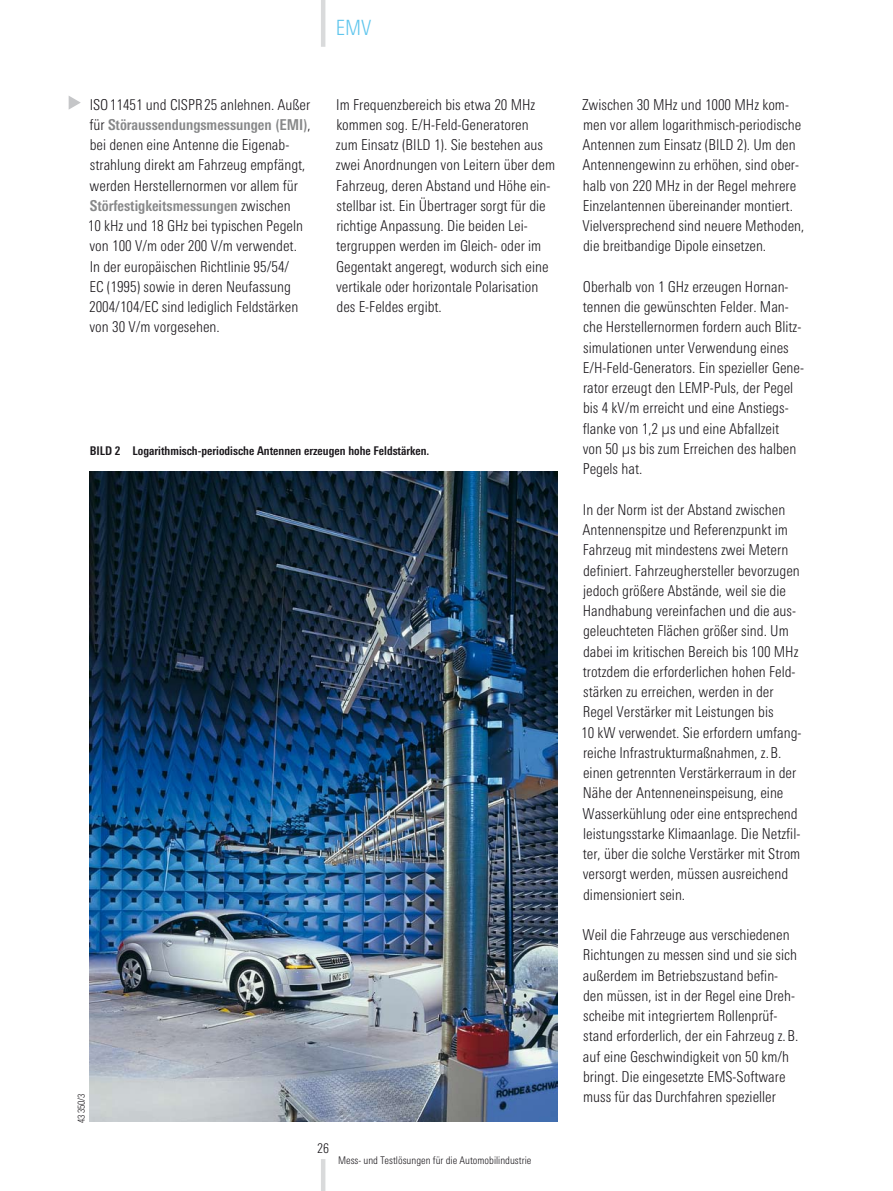
<style>
.page{position:relative;width:893px;height:1191px;background:#fff}
.page>*{position:absolute;margin:0;border:0;box-sizing:border-box;transform-origin:0 0}
.t1{font:300 21px "RS Univers Cond";color:#5ec5ed}
.t2{font:300 15px/20.2px "RS Univers Cond";color:#1a171b}
.t3{font:300 13.5px "RS Univers Cond";color:#1a171b}
.t4{font:700 12px "RS Univers Cond";color:#1a171b}
.t5{font:300 10.5px "RS Univers Cond";color:#1a171b}
.t6{font:300 9.75px "RS Univers Cond";color:#1a171b}
.s1{font-weight:700;color:#878889}
</style>
<div class="page">
<hr style="left:321px;top:1161px;width:4px;height:30px;background:#d9dadb">
<hr style="left:321px;top:0;width:4px;height:45px;background:#d9dadb">
<img style="left:89px;top:472px;width:468px;height:649px">
<svg style="left:69px;top:96px;width:12px;height:13px"></svg>
<h1 class="t1" style="left:336px;top:15px;width:37px">EMV</h1>
<p class="t2" style="left:88px;top:94px;width:224px">ISO11451 und CISPR25 anlehnen. Außer für <span class="s1">Störaussendungsmessungen (EMI)</span>, bei denen eine Antenne die Eigenab&shy;strahlung direkt am Fahrzeug empfängt, werden Herstellernormen vor allem für <span class="s1">Störfestigkeitsmessungen</span> zwischen<br>10 kHz und 18 GHz bei typischen Pegeln von 100 V/m oder 200 V/m verwendet.<br>In der europäischen Richt-linie 95/54/<br>EC (1995) sowie in deren Neufassung 2004/104/EC sind lediglich Feldstärken von 30 V/m vorgesehen.</p>
<p class="t2" style="left:336px;top:94px;width:221px">Im Frequenzbereich bis etwa 20 MHz kommen sog. E/H-Feld-Generatoren<br>zum Einsatz (BILD 1). Sie bestehen aus zwei Anordnungen von Leitern über dem Fahrzeug, deren Abstand und Höhe ein&shy;stellbar ist. Ein Übertrager sorgt für die richtige Anpassung. Die beiden Lei&shy;tergruppen werden im Gleich- oder im Gegentakt angeregt, wodurch sich eine vertikale oder horizontale Polarisation des E-Feldes ergibt.</p>
<p class="t2" style="left:582px;top:94px;width:224px">Zwischen 30 MHz und 1000 MHz kom&shy;men vor allem logarithmisch-perio-dische Antennen zum Einsatz (BILD 2). Um den Antennengewinn zu erhöhen, sind ober&shy;halb von 220 MHz in der Regel mehrere Einzelantennen übereinander montiert.<br>Vielversprechend sind neuere Methoden, die breitbandige Dipole einsetzen.</p>
<p class="t2" style="left:583px;top:276px;width:223px">Oberhalb von 1 GHz erzeugen Hornan&shy;tennen die gewünschten Felder. Man&shy;che Herstellernormen fordern auch Blitz&shy;simulationen unter Verwendung eines E/H-Feld-Generators. Ein spezieller Gene&shy;rator erzeugt den LEMP-Puls, der Pegel bis 4 kV/m erreicht und eine Anstiegs&shy;flanke von 1,2 µs und eine Abfallzeit<br>von 50 µs bis zum Erreichen des halben Pegels hat.</p>
<p class="t2" style="left:581px;top:499px;width:222px">In der Norm ist der Abstand zwischen Antennenspitze und Referenzpunkt im Fahrzeug mit mindestens zwei Metern definiert. Fahrzeughersteller bevorzugen jedoch größere Abstände, weil sie die Handhabung vereinfachen und die aus&shy;geleuchteten Flächen größer sind. Um dabei im kritischen Bereich bis 100 MHz trotzdem die erforderlichen hohen Feld&shy;stärken zu erreichen, werden in der Regel Verstärker mit Leistungen bis<br>10 kW verwendet. Sie erfordern umfang&shy;reiche Infrastrukturmaßnahmen, z.B. einen getrennten Verstärkerraum in der Nähe der Antenneneinspeisung, eine Wasserkühlung oder eine entsprechend leistungsstarke Klimaanlage. Die Netzfil&shy;ter, über die solche Verstärker mit Strom versorgt werden, müssen ausreichend dimensioniert sein.</p>
<p class="t2" style="left:582px;top:924px;width:217px">Weil die Fahrzeuge aus verschiedenen Richtungen zu messen sind und sie sich außerdem im Betriebszustand befin&shy;den müssen, ist in der Regel eine Dreh&shy;scheibe mit integriertem Rollenprüf&shy;stand erforderlich, der ein Fahrzeug z.B. auf eine Geschwindigkeit von 50 km/h bringt. Die eingesetzte EMS-Software muss für das Durchfahren spezieller</p>
<p class="t4" style="left:90px;top:444px;width:341px">BILD 2 Logarithmisch-perio-dische Antennen erzeugen hohe Feldstärken.</p>
<p class="t6" style="left:76px;top:1123px;width:30px;rotate:-90deg">43350/3</p>
<p class="t3" style="left:317px;top:1140px;width:13px">26</p>
<p class="t5" style="left:338px;top:1153px;width:195px">Mess- und Testlösungen für die Automobilindustrie</p>
</div>
